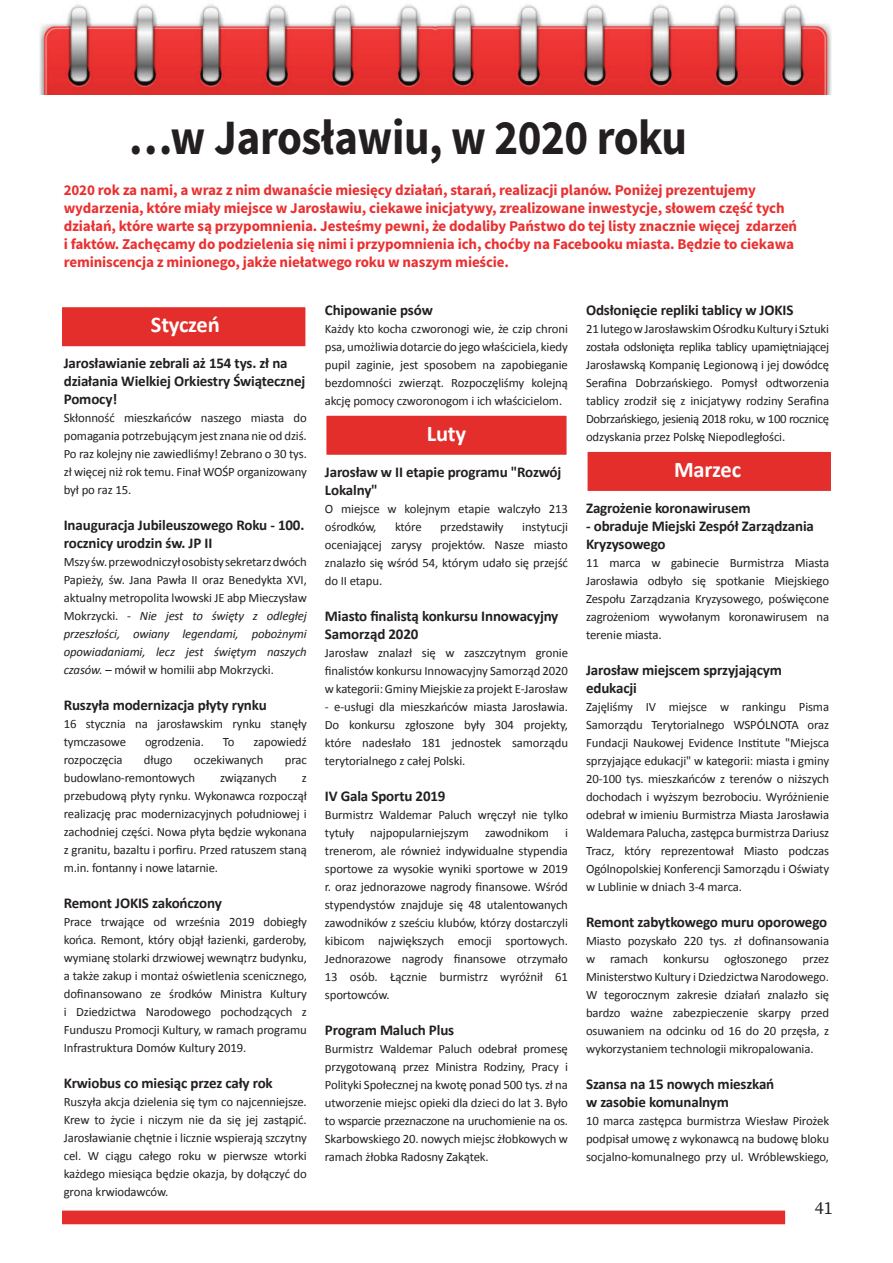
<style>
.page{position:relative;width:893px;height:1263px;background:#fff}
.page>*{position:absolute;margin:0;border:0;box-sizing:border-box;transform-origin:0 0}
.t1{font:700 49.5px "Source Sans Pro";letter-spacing:-.01em;color:#231f20;scale:.91 1}
.t2{font:700 22.5px "Calibri";letter-spacing:-.01em;color:#fff}
.t3{font:18px "Source Serif Pro";color:#231f20}
.t4{font:700 15px/18px "Calibri";letter-spacing:-.01em;color:#231f20}
.t5{font:700 15px/18px "Source Sans Pro";letter-spacing:-.01em;color:#ea3030}
.t6{font:12.75px/18px "Calibri";letter-spacing:-.01em;color:#231f20;text-align:justify}
.s1{font-style:italic}
</style>
<div class="page">
<div style="left:325px;top:414px;width:243px;height:42px;background:#e32e2c;border:2px solid #fff"></div>
<div style="left:586px;top:450px;width:246px;height:42px;background:#e32e2c;border:2px solid #fff"></div>
<div style="left:61px;top:306px;width:246px;height:42px;background:#e32e2c;border:2px solid #fff"></div>
<img style="left:39px;top:4px;width:397px;height:91px">
<img style="left:436px;top:4px;width:396px;height:91px">
<div style="left:61px;top:1209px;width:726px;height:17px;background:#e32e2c;border:2px solid #fff"></div>
<h1 class="t1" style="left:129px;top:105px;width:615px">…w Jarosławiu, w 2020 roku</h1>
<p class="t5" style="left:64px;top:181px;width:735px">2020 rok za nami, a wraz z nim dwanaście miesięcy działań, starań, realizacji planów. Poniżej prezentujemy wydarzenia, które miały miejsce w Jarosławiu, ciekawe inicjatywy, zrealizowane inwestycje, słowem część tych działań, które warte są przypomnienia. Jesteśmy pewni, że dodaliby Państwo do tej listy znacznie więcej zdarzeń i faktów. Zachęcamy do podzielenia się nimi i przypomnienia ich, choćby na Facebooku miasta. Będzie to ciekawa reminiscencja z minionego, jakże niełatwego roku w naszym mieście.</p>
<p class="t4" style="left:586px;top:300px;width:209px">Odsłonięcie repliki tablicy w JOKIS</p>
<p class="t6" style="left:586px;top:319px;width:245px">21 lutego w Jarosławskim Ośrodku Kultury i Sztuki została odsłonięta replika tablicy upamiętniającej Jarosławską Kompanię Legionową i jej dowódcę Serafina Dobrzańskiego. Pomysł odtworzenia tablicy zrodził się z inicjatywy rodziny Serafina Dobrzańskiego, jesienią 2018 roku, w 100 rocznicę odzyskania przez Polskę Niepodległości.</p>
<h2 class="t2" style="left:674px;top:454px;width:68px">Marzec</h2>
<p class="t4" style="left:586px;top:498px;width:166px">Zagrożenie koronawirusem</p>
<p class="t4" style="left:586px;top:516px;width:229px">- obraduje Miejski Zespół Zarządzania<br>Kryzysowego</p>
<p class="t6" style="left:586px;top:553px;width:245px">11 marca w gabinecie Burmistrza Miasta Jarosławia odbyło się spotkanie Miejskiego Zespołu Zarządzania Kryzysowego, poświęcone zagrożeniom wywołanym koronawirusem na terenie miasta.</p>
<p class="t4" style="left:586px;top:660px;width:198px">Jarosław miejscem sprzyjającym edukacji</p>
<p class="t6" style="left:586px;top:697px;width:245px">Zajęliśmy IV miejsce w rankingu Pisma Samorządu Terytorialnego WSPÓLNOTA oraz Fundacji Naukowej Evidence Institute "Miejsca sprzyjające edukacji" w kategorii: miasta i gminy 20-100 tys. mieszkańców z terenów o niższych dochodach i wyższym bezrobociu. Wyróżnienie odebrał w imieniu Burmistrza Miasta Jarosławia Waldemara Palucha, zastępca burmistrza Dariusz Tracz, który reprezentował Miasto podczas Ogólnopolskiej Konferencji Samorządu i Oświaty w Lublinie w dniach 3-4 marca.</p>
<p class="t4" style="left:586px;top:912px;width:243px">Remont zabytkowego muru oporowego</p>
<p class="t6" style="left:586px;top:931px;width:245px">Miasto pozyskało 220 tys. zł dofinansowania w ramach konkursu ogłoszonego przez Ministerstwo Kultury i Dziedzictwa Narodowego.<br>W tegorocznym zakresie działań znalazło się bardzo ważne zabezpieczenie skarpy przed osuwaniem na odcinku od 16 do 20 przęsła, z wykorzystaniem technologii mikropalowania.</p>
<p class="t4" style="left:586px;top:1074px;width:190px">Szansa na 15 nowych mieszkań w zasobie komunalnym</p>
<p class="t6" style="left:586px;top:1111px;width:245px">10 marca zastępca burmistrza Wiesław Pirożek podpisał umowę z wykonawcą na budowę bloku socjalno-komunalnego przy ul. Wróblewskiego,</p>
<p class="t4" style="left:325px;top:300px;width:109px">Chipowanie psów</p>
<p class="t6" style="left:325px;top:319px;width:245px">Każdy kto kocha czworonogi wie, że czip chroni psa, umożliwia dotarcie do jego właściciela, kiedy pupil zaginie, jest sposobem na zapobieganie bezdomności zwierząt. Rozpoczęliśmy kolejną akcję pomocy czworonogom i ich właścicielom.</p>
<h2 class="t2" style="left:427px;top:417px;width:41px">Luty</h2>
<p class="t4" style="left:325px;top:462px;width:238px">Jarosław w II etapie programu "Rozwój<br>Lokalny"</p>
<p class="t6" style="left:325px;top:499px;width:245px">O miejsce w kolejnym etapie walczyło 213 ośrodków,</p>
<h2 class="t2" style="left:151px;top:309px;width:70px">Styczeń</h2>
<p class="t4" style="left:64px;top:353px;width:243px">Jarosławianie zebrali aż 154 tys. zł na działania Wielkiej Orkiestry Świątecznej<br>Pomocy!</p>
<p class="t6" style="left:64px;top:408px;width:245px">Skłonność mieszkańców naszego miasta do pomagania potrzebującym jest znana nie od dziś.<br>Po raz kolejny nie zawiedliśmy! Zebrano o 30 tys. zł więcej niż rok temu. Finał WOŚP organizowany był po raz 15.</p>
<p class="t4" style="left:64px;top:515px;width:242px">Inauguracja Jubileuszowego Roku - 100. rocznicy urodzin św. JP II</p>
<p class="t6" style="left:64px;top:552px;width:245px">Mszy św. przewodniczył osobisty sekretarz dwóch Papieży, św. Jana Pawła II oraz Benedykta XVI, aktualny metropolita lwowski JE abp Mieczysław Mokrzycki. - <span class="s1">Nie jest to święty z odległej przeszłości, owiany legendami, pobożnymi opowiadaniami, lecz jest świętym naszych czasów.</span> – mówił w homilii abp Mokrzycki.</p>
<p class="t4" style="left:64px;top:695px;width:204px">Ruszyła modernizacja płyty rynku</p>
<p class="t6" style="left:64px;top:714px;width:245px">16 stycznia na jarosławskim rynku stanęły tymczasowe</p>
<p class="t6" style="left:395px;top:517px;width:28px">które</p>
<p class="t6" style="left:440px;top:517px;width:65px">przedstawiły</p>
<p class="t6" style="left:325px;top:517px;width:245px;text-indent:197px">instytucji oceniającej zarysy projektów. Nasze miasto znalazło się wśród 54, którym udało się przejść do II etapu.</p>
<p class="t4" style="left:325px;top:606px;width:235px">Miasto finalistą konkursu Innowacyjny<br>Samorząd 2020</p>
<p class="t6" style="left:325px;top:643px;width:245px">Jarosław znalazł się w zaszczytnym gronie finalistów konkursu Innowacyjny Samorząd 2020 w kategorii: Gminy Miejskie za projekt E-Jarosław</p>
<p class="t6" style="left:325px;top:697px;width:245px">- e-usługi dla mieszkańców miasta Jarosławia.<br>Do konkursu zgłoszone były 304 projekty, które nadesłało 181 jednostek samorządu terytorialnego z całej Polski.</p>
<p class="t4" style="left:325px;top:786px;width:122px">IV Gala Sportu 2019</p>
<p class="t6" style="left:325px;top:805px;width:245px">Burmistrz Waldemar Paluch wręczył nie tylko tytuły</p>
<p class="t6" style="left:145px;top:732px;width:61px">ogrodzenia.</p>
<p class="t6" style="left:223px;top:732px;width:13px">To</p>
<p class="t6" style="left:253px;top:732px;width:55px">zapowiedź</p>
<p class="t6" style="left:64px;top:750px;width:60px">rozpoczęcia</p>
<p class="t6" style="left:144px;top:750px;width:30px">długo</p>
<p class="t6" style="left:194px;top:750px;width:71px">oczekiwanych</p>
<p class="t6" style="left:285px;top:750px;width:23px">prac</p>
<p class="t6" style="left:64px;top:768px;width:133px">budowlano-remontowych</p>
<p class="t6" style="left:220px;top:768px;width:58px">związanych</p>
<p class="t6" style="left:64px;top:768px;width:245px;text-indent:238px">z przebudową płyty rynku. Wykonawca rozpoczął realizację prac modernizacyjnych południowej i zachodniej części. Nowa płyta będzie wykonana z granitu, bazaltu i porfiru. Przed ratuszem staną m.in. fontanny i nowe latarnie.</p>
<p class="t4" style="left:64px;top:893px;width:160px">Remont JOKIS zakończony</p>
<p class="t6" style="left:64px;top:912px;width:245px">Prace trwające od września 2019 dobiegły końca. Remont, który objął łazienki, garderoby, wymianę stolarki drzwiowej wewnątrz budynku, a także zakup i montaż oświetlenia scenicznego, dofinansowano ze środków Ministra Kultury i Dziedzictwa Narodowego pochodzących z Funduszu Promocji Kultury, w ramach programu Infrastruktura Domów Kultury 2019.</p>
<p class="t4" style="left:64px;top:1073px;width:211px">Krwiobus co miesiąc przez cały rok</p>
<p class="t6" style="left:64px;top:1092px;width:245px">Ruszyła akcja dzielenia się tym co najcenniejsze.<br>Krew to życie i niczym nie da się jej zastąpić.<br>Jarosławianie chętnie i licznie wspierają szczytny cel. W ciągu całego roku w pierwsze wtorki każdego miesiąca będzie okazja, by dołączyć do grona krwiodawców.</p>
<p class="t6" style="left:370px;top:823px;width:100px">najpopularniejszym</p>
<p class="t6" style="left:485px;top:823px;width:65px">zawodnikom</p>
<p class="t6" style="left:325px;top:823px;width:245px;text-indent:240px">i trenerom, ale również indywidualne stypendia sportowe za wysokie wyniki sportowe w 2019 r. oraz jednorazowe nagrody finansowe. Wśród stypendystów znajduje się 48 utalentowanych zawodników z sześciu klubów, którzy dostarczyli kibicom największych emocji sportowych.<br>Jednorazowe nagrody finansowe otrzymało 13 osób. Łącznie burmistrz wyróżnił 61 sportowców.</p>
<p class="t4" style="left:325px;top:1020px;width:131px">Program Maluch Plus</p>
<p class="t6" style="left:325px;top:1039px;width:245px">Burmistrz Waldemar Paluch odebrał promesę przygotowaną przez Ministra Rodziny, Pracy i Polityki Społecznej na kwotę ponad 500 tys. zł na utworzenie miejsc opieki dla dzieci do lat 3. Było to wsparcie przeznaczone na uruchomienie na os.<br>Skarbowskiego 20. nowych miejsc żłobkowych w ramach żłobka Radosny Zakątek.</p>
<h3 class="t3" style="left:815px;top:1198px;width:19px">41</h3>
</div>
